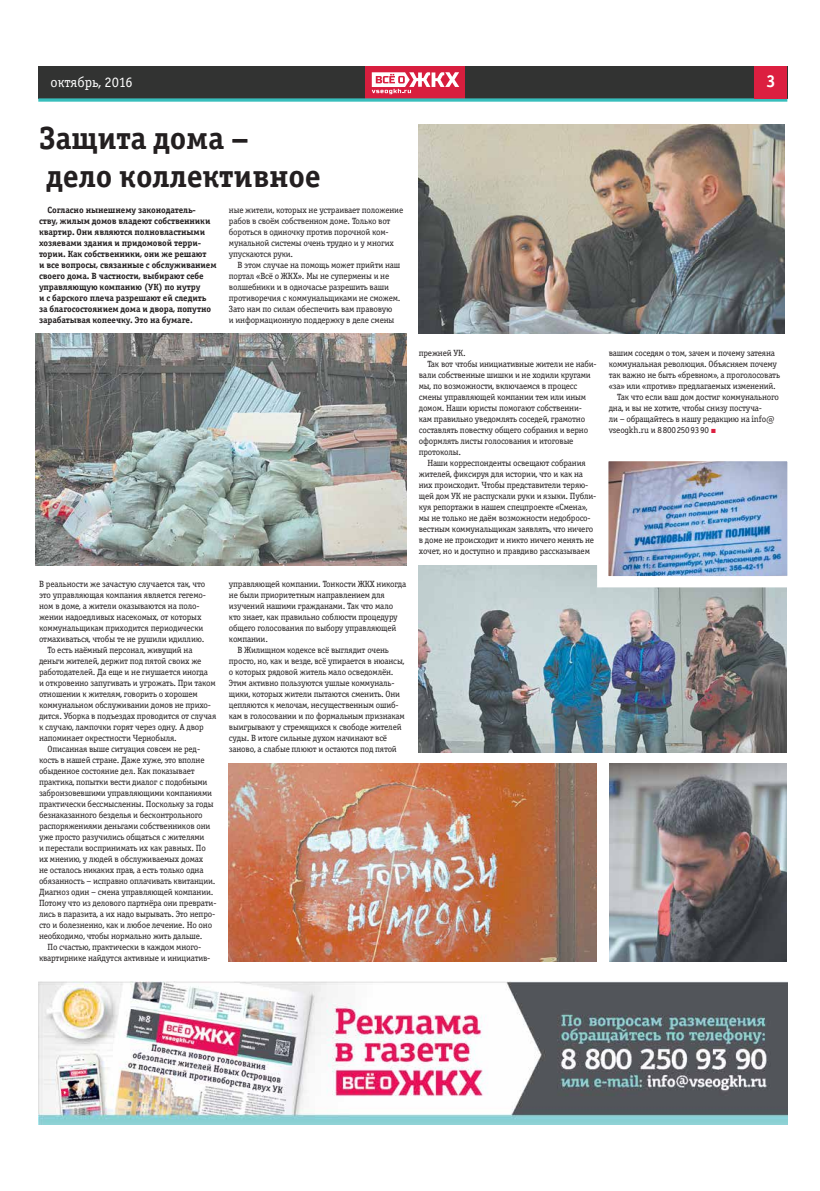
<style>
.page{position:relative;width:820px;height:1191px;background:#fff}
.page>*{position:absolute;margin:0;border:0;box-sizing:border-box;transform-origin:0 0}
.t1{font:32px/38.4px "Officina Serif Bold C";letter-spacing:-.01em;color:#231f20}
.t2{font:17.3px "Officina Serif Bold C";color:#fff}
.t3{font:14.4px "Officina Serif Book C";color:#fff}
.t4{font:9px/11px "Officina Serif Book C";letter-spacing:-.02em;color:#231f20}
.t5{font:9px/11px "Officina Serif Bold C";letter-spacing:-.01em;color:#231f20}
.s1{font-family:"Times New Roman";color:#dc1f40}
</style>
<div class="page">
<div style="left:38px;top:66px;width:749px;height:32px;background:#323332"></div>
<div style="left:365px;top:66px;width:99px;height:32px;background:#d81e3e"></div>
<svg style="left:371px;top:72px;width:88px;height:22px"></svg>
<svg style="left:38px;top:98px;width:749px;height:4px;background:#4ab3b2"></svg>
<div style="left:754px;top:66px;width:33px;height:32px;background:#dc1f40"></div>
<img style="left:38px;top:981px;width:749px;height:143px">
<img style="left:418px;top:565px;width:368px;height:187px">
<img style="left:228px;top:763px;width:368px;height:198px">
<img style="left:591px;top:461px;width:197px;height:132px">
<img style="left:609px;top:763px;width:177px;height:198px">
<img style="left:36px;top:334px;width:370px;height:231px">
<img style="left:418px;top:125px;width:366px;height:209px">
<h3 class="t3" style="left:51px;top:74px;width:83px">октябрь, 2016</h3>
<h2 class="t2" style="left:765px;top:72px;width:11px">3</h2>
<h1 class="t1" style="left:39px;top:119px;width:283px">Защита дома – дело коллективное</h1>
<p class="t5" style="left:39px;top:204px;width:179px;text-indent:9px">Согласно нынешнему законодатель&shy;ству, жилым домов владеют собственники квартир. Они являются полновластными хозяевами здания и придомовой терри&shy;тории. Как собственники, они же решают<br>и все вопросы, связанные с обслуживанием своего дома. В частности, выбирают себе управляющую компанию (УК) по нутру<br>и с барского плеча разрешают ей следить за благосостоянием дома и двора, попутно зарабатывая копеечку. Это на бумаге.</p>
<p class="t4" style="left:229px;top:204px;width:176px">ные жители, которых не устраивает положение рабов в своём собственном доме. Только вот бороться в одиночку против порочной ком&shy;мунальной системы очень трудно и у многих упускаются руки.</p>
<p class="t4" style="left:229px;top:259px;width:173px;text-indent:9px">В этом случае на помощь может прийти наш портал «Всё о ЖКХ». Мы не супермены и не волшебники и в одночасье разрешить ваши противоречия с коммунальщиками не сможем.<br>Зато нам по силам обеспечить вам правовую<br>и информационную поддержку в деле смены</p>
<p class="t4" style="left:39px;top:578px;width:168px">В реальности же зачастую случается так, что</p>
<p class="t4" style="left:39px;top:589px;width:168px">это управляющая компания является гегемо-</p>
<p class="t4" style="left:39px;top:600px;width:162px">ном в доме, а жители оказываются на поло-</p>
<p class="t4" style="left:39px;top:611px;width:164px">жении надоедливых насекомых, от которых</p>
<p class="t4" style="left:39px;top:622px;width:166px">коммунальщикам приходится периодически</p>
<p class="t4" style="left:39px;top:633px;width:167px">отмахиваться, чтобы те не рушили идиллию.</p>
<p class="t4" style="left:47px;top:644px;width:146px">То есть наёмный персонал, живущий на</p>
<p class="t4" style="left:39px;top:655px;width:164px">деньги жителей, держит под пятой своих же</p>
<p class="t4" style="left:39px;top:666px;width:170px">работодателей. Да еще и не гнушается иногда</p>
<p class="t4" style="left:39px;top:677px;width:178px">и откровенно запугивать и угрожать. При таком</p>
<p class="t4" style="left:39px;top:688px;width:160px">отношении к жителям, говорить о хорошем</p>
<p class="t4" style="left:39px;top:699px;width:173px">коммунальном обслуживании домов не прихо-</p>
<p class="t4" style="left:39px;top:710px;width:179px">дится. Уборка в подъездах проводится от случая</p>
<p class="t4" style="left:39px;top:721px;width:166px">к случаю, лампочки горят через одну. А двор</p>
<p class="t4" style="left:39px;top:732px;width:139px">напоминает окрестности Чернобыля.</p>
<p class="t4" style="left:47px;top:743px;width:154px">Описанная выше ситуация совсем не ред-</p>
<p class="t4" style="left:39px;top:754px;width:167px">кость в нашей стране. Даже хуже, это вполне</p>
<p class="t4" style="left:39px;top:765px;width:157px">обыденное состояние дел. Как показывает</p>
<p class="t4" style="left:39px;top:776px;width:170px">практика, попытки вести диалог с подобными</p>
<p class="t4" style="left:39px;top:787px;width:174px">забронзовевшими управляющими компаниями</p>
<p class="t4" style="left:39px;top:798px;width:176px">практически бессмысленны. Поскольку за годы</p>
<p class="t4" style="left:39px;top:809px;width:165px">безнаказанного безделья и бесконтрольного</p>
<p class="t4" style="left:39px;top:820px;width:173px">распоряжениями деньгами собственников они</p>
<p class="t4" style="left:39px;top:831px;width:167px">уже просто разучились общаться с жителями</p>
<p class="t4" style="left:39px;top:842px;width:168px">и перестали воспринимать их как равных. По</p>
<p class="t4" style="left:39px;top:853px;width:166px">их мнению, у людей в обслуживаемых домах</p>
<p class="t4" style="left:39px;top:864px;width:166px">не осталось никаких прав, а есть только одна</p>
<p class="t4" style="left:39px;top:875px;width:178px">обязанность – исправно оплачивать квитанции.</p>
<p class="t4" style="left:39px;top:886px;width:176px">Диагноз один – смена управляющей компании.</p>
<p class="t4" style="left:39px;top:897px;width:179px">Потому что из делового партнёра они преврати-</p>
<p class="t4" style="left:39px;top:908px;width:178px">лись в паразита, а их надо вырывать. Это непро-</p>
<p class="t4" style="left:39px;top:919px;width:174px">сто и болезненно, как и любое лечение. Но оно</p>
<p class="t4" style="left:39px;top:930px;width:165px">необходимо, чтобы нормально жить дальше.</p>
<p class="t4" style="left:47px;top:941px;width:155px">По счастью, практически в каждом много-</p>
<p class="t4" style="left:39px;top:952px;width:173px">квартирнике найдутся активные и инициатив-</p>
<p class="t4" style="left:229px;top:578px;width:179px">управляющей компании. Тонкости ЖКХ никогда</p>
<p class="t4" style="left:229px;top:589px;width:157px">не были приоритетным направлением для</p>
<p class="t4" style="left:229px;top:600px;width:166px">изучений нашими гражданами. Так что мало</p>
<p class="t4" style="left:229px;top:611px;width:170px">кто знает, как правильно соблюсти процедуру</p>
<p class="t4" style="left:229px;top:622px;width:169px">общего голосования по выбору управляющей</p>
<p class="t4" style="left:229px;top:633px;width:41px">компании.</p>
<p class="t4" style="left:237px;top:644px;width:153px">В Жилищном кодексе всё выглядит очень</p>
<p class="t4" style="left:229px;top:655px;width:177px">просто, но, как и везде, всё упирается в нюансы,</p>
<p class="t4" style="left:229px;top:666px;width:166px">о которых рядовой житель мало осведомлён.</p>
<p class="t4" style="left:229px;top:677px;width:167px">Этим активно пользуются ушлые коммуналь-</p>
<p class="t4" style="left:229px;top:688px;width:173px">щики, которых жители пытаются сменить. Они</p>
<p class="t4" style="left:229px;top:699px;width:171px">цепляются к мелочам, несущественным ошиб-</p>
<p class="t4" style="left:229px;top:710px;width:177px">кам в голосовании и по формальным признакам</p>
<p class="t4" style="left:229px;top:721px;width:174px">выигрывают у стремящихся к свободе жителей</p>
<p class="t4" style="left:229px;top:732px;width:160px">суды. В итоге сильные духом начинают всё</p>
<p class="t4" style="left:229px;top:743px;width:169px">заново, а слабые плюют и остаются под пятой</p>
<p class="t4" style="left:418px;top:347px;width:48px">прежней УК.</p>
<p class="t4" style="left:427px;top:358px;width:171px">Так вот чтобы инициативные жители не наби-</p>
<p class="t4" style="left:418px;top:369px;width:173px">вали собственные шишки и не ходили кругами</p>
<p class="t4" style="left:418px;top:380px;width:160px">мы, по возможности, включаемся в процесс</p>
<p class="t4" style="left:418px;top:391px;width:169px">смены управляющей компании тем или иным</p>
<p class="t4" style="left:418px;top:402px;width:164px">домом. Наши юристы помогают собственни-</p>
<p class="t4" style="left:418px;top:413px;width:168px">кам правильно уведомлять соседей, грамотно</p>
<p class="t4" style="left:418px;top:424px;width:171px">составлять повестку общего собрания и верно</p>
<p class="t4" style="left:418px;top:435px;width:156px">оформлять листы голосования и итоговые</p>
<p class="t4" style="left:418px;top:446px;width:44px">протоколы.</p>
<p class="t4" style="left:427px;top:457px;width:160px">Наши корреспонденты освещают собрания</p>
<p class="t4" style="left:418px;top:468px;width:166px">жителей, фиксируя для истории, что и как на</p>
<p class="t4" style="left:418px;top:479px;width:171px">них происходит. Чтобы представители теряю-</p>
<p class="t4" style="left:418px;top:490px;width:179px">щей дом УК не распускали руки и языки. Публи-</p>
<p class="t4" style="left:418px;top:501px;width:170px">куя репортажи в нашем спецпроекте «Смена»,</p>
<p class="t4" style="left:418px;top:512px;width:173px">мы не только не даём возможности недобросо-</p>
<p class="t4" style="left:418px;top:523px;width:176px">вестным коммунальщикам заявлять, что ничего</p>
<p class="t4" style="left:418px;top:534px;width:177px">в доме не происходит и никто ничего менять не</p>
<p class="t4" style="left:418px;top:545px;width:173px">хочет, но и доступно и правдиво рассказываем</p>
<p class="t4" style="left:608px;top:347px;width:168px">вашим соседям о том, зачем и почему затеяна</p>
<p class="t4" style="left:608px;top:358px;width:170px">коммунальная революция. Объясняем почему</p>
<p class="t4" style="left:608px;top:369px;width:173px">так важно не быть «бревном», а проголосовать</p>
<p class="t4" style="left:608px;top:380px;width:168px">«за» или «против» предлагаемых изменений.</p>
<p class="t4" style="left:617px;top:391px;width:163px">Так что если ваш дом достиг коммунального</p>
<p class="t4" style="left:608px;top:402px;width:155px">дна, и вы не хотите, чтобы снизу постуча-</p>
<p class="t4" style="left:608px;top:413px;width:167px">ли – обращайтесь в нашу редакцию на info@</p>
<p class="t4" style="left:608px;top:424px;width:109px">vseogkh.ru и 88002509390 <span class="s1">■</span></p>
</div>
